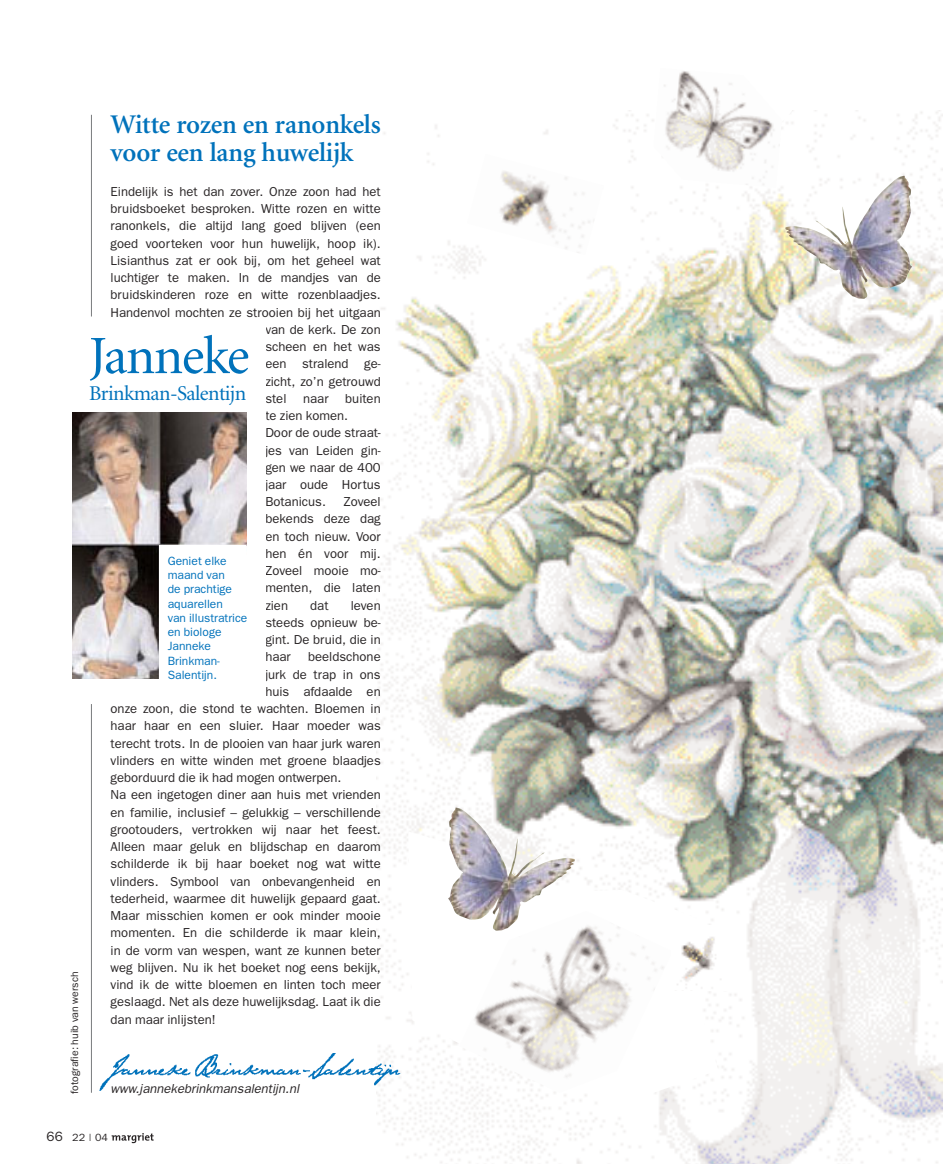
<style>
.page{position:relative;width:943px;height:1164px;background:#fff}
.page>*{position:absolute;margin:0;border:0;box-sizing:border-box;transform-origin:0 0}
.t1{font:54px "Minion";letter-spacing:-.03em;color:#0072bb}
.t2{font:600 27px/28.5px "Minion";letter-spacing:-.01em;color:#0072bb}
.t3{font:21px "Minion";letter-spacing:-.03em;color:#0072bb}
.t4{font:13.05px/17.2px "Franklin Gothic";color:#292526;text-align:justify}
.t5{font:italic 13.05px "Franklin Gothic";color:#292526}
.t6{font:12px/14.2px "Franklin Gothic";color:#0072bb}
.t7{font:10.5px "Franklin Gothic";color:#292526}
.s1{font-size:13.5px}
</style>
<div class="page">
<img style="left:376px;top:110px;width:567px;height:1053px">
<svg style="left:408px;top:832px;width:318px;height:267px"></svg>
<img style="left:459px;top:911px;width:213px;height:182px">
<img style="left:467px;top:154px;width:136px;height:101px">
<div style="left:715px;top:44px;width:83px;height:86px;background:#fff;border-radius:50%"></div>
<hr style="left:91px;top:115px;width:1px;height:202px;background:#808284">
<img style="left:72px;top:412px;width:174px;height:267px">
<div style="left:159px;top:546px;width:87px;height:133px;background:#fff"></div>
<hr style="left:91px;top:704px;width:1px;height:389px;background:#808284">
<svg style="left:112px;top:1133px;width:42px;height:10px"></svg>
<img style="left:99px;top:1053px;width:309px;height:45px">
<img style="left:671px;top:926px;width:58px;height:65px">
<img style="left:784px;top:175px;width:128px;height:124px">
<img style="left:653px;top:71px;width:129px;height:117px">
<img style="left:448px;top:807px;width:127px;height:124px">
<p class="t7" style="left:71px;top:1094px;width:124px;rotate:-90deg">fotografie: huib van wersch</p>
<h2 class="t2" style="left:111px;top:112px;width:272px">Witte rozen en ranonkels voor een lang huwelijk</h2>
<p class="t4" style="left:111px;top:184px;width:272px">Eindelijk is het dan zover. Onze zoon had het</p>
<p class="t4" style="left:111px;top:201px;width:272px">bruidsboeket besproken. Witte rozen en witte</p>
<p class="t4" style="left:111px;top:218px;width:272px">ranonkels, die altijd lang goed blijven (een</p>
<p class="t4" style="left:111px;top:236px;width:272px">goed voorteken voor hun huwelijk, hoop ik).</p>
<p class="t4" style="left:111px;top:253px;width:272px">Lisianthus zat er ook bij, om het geheel wat</p>
<p class="t4" style="left:111px;top:270px;width:272px">luchtiger te maken. In de mandjes van de</p>
<p class="t4" style="left:111px;top:287px;width:272px">bruidskinderen roze en witte rozenblaadjes.</p>
<p class="t4" style="left:111px;top:305px;width:272px">Handenvol mochten ze strooien bij het uitgaan</p>
<p class="t4" style="left:265px;top:322px;width:117px">van de kerk. De zon</p>
<p class="t4" style="left:265px;top:339px;width:117px">scheen en het was</p>
<p class="t4" style="left:265px;top:356px;width:117px">een stralend ge-</p>
<p class="t4" style="left:265px;top:374px;width:117px">zicht, zo’n getrouwd</p>
<p class="t4" style="left:265px;top:391px;width:23px">stel</p>
<p class="t4" style="left:303px;top:391px;width:27px">naar</p>
<h1 class="t1" style="left:89px;top:335px;width:162px">Janneke</h1>
<h3 class="t3" style="left:89px;top:385px;width:158px">Brinkman-Salentijn</h3>
<p class="t4" style="left:265px;top:391px;width:117px;text-align:left;text-indent:80px">buiten te zien komen.<br>Door de oude straat&shy;jes van Leiden gin&shy;gen we naar de 400 jaar oude Hortus<br>Botanicus.</p>
<p class="t4" style="left:265px;top:494px;width:117px;text-indent:78px">Zoveel bekends deze dag en toch nieuw. Voor hen én voor mij.<br>Zoveel mooie mo&shy;menten, die laten zien</p>
<p class="t6" style="left:168px;top:555px;width:81px">Geniet elke maand van<br>de prachtige aquarellen<br>van illustratrice en biologe<br>Janneke<br>Brinkman-<br>Salentijn.</p>
<p class="t4" style="left:265px;top:598px;width:117px;text-indent:85px">leven steeds opnieuw be&shy;gint. De bruid, die in haar</p>
<p class="t4" style="left:310px;top:598px;width:20px">dat</p>
<p class="t4" style="left:308px;top:650px;width:74px">beeldschone</p>
<p class="t4" style="left:265px;top:667px;width:117px">jurk de trap in ons</p>
<p class="t4" style="left:265px;top:684px;width:117px">huis afdaalde en</p>
<p class="t4" style="left:111px;top:701px;width:272px">onze zoon, die stond te wachten. Bloemen in</p>
<p class="t4" style="left:111px;top:719px;width:272px">haar haar en een sluier. Haar moeder was</p>
<p class="t4" style="left:111px;top:736px;width:272px">terecht trots. In de plooien van haar jurk waren</p>
<p class="t4" style="left:111px;top:753px;width:272px">vlinders en witte winden met groene blaadjes</p>
<p class="t4" style="left:111px;top:770px;width:232px">geborduurd die ik had mogen ontwerpen.</p>
<p class="t4" style="left:111px;top:788px;width:272px">Na een ingetogen diner aan huis met vrienden</p>
<p class="t4" style="left:111px;top:805px;width:272px">en familie, inclusief – gelukkig – verschillende</p>
<p class="t4" style="left:111px;top:822px;width:272px">grootouders, vertrokken wij naar het feest.</p>
<p class="t4" style="left:111px;top:839px;width:272px">Alleen maar geluk en blijdschap en daarom</p>
<p class="t4" style="left:111px;top:857px;width:272px">schilderde ik bij haar boeket nog wat witte</p>
<p class="t4" style="left:111px;top:874px;width:272px">vlinders. Symbool van onbevangenheid en</p>
<p class="t4" style="left:111px;top:891px;width:272px">tederheid, waarmee dit huwelijk gepaard gaat.</p>
<p class="t4" style="left:111px;top:908px;width:272px">Maar misschien komen er ook minder mooie</p>
<p class="t4" style="left:111px;top:926px;width:272px">momenten. En die schilderde ik maar klein,</p>
<p class="t4" style="left:111px;top:943px;width:272px">in de vorm van wespen, want ze kunnen beter</p>
<p class="t4" style="left:111px;top:960px;width:272px">weg blijven. Nu ik het boeket nog eens bekijk,</p>
<p class="t4" style="left:111px;top:977px;width:272px">vind ik de witte bloemen en linten toch meer</p>
<p class="t4" style="left:111px;top:995px;width:272px">geslaagd. Net als deze huwelijksdag. Laat ik die</p>
<p class="t4" style="left:111px;top:1012px;width:107px">dan maar inlijsten!</p>
<p class="t5" style="left:111px;top:1084px;width:190px">www.jannekebrinkmansalentijn.nl</p>
<p class="t7" style="left:47px;top:1134px;width:63px"><span class="s1">66</span> 22 | 04</p>
</div>
